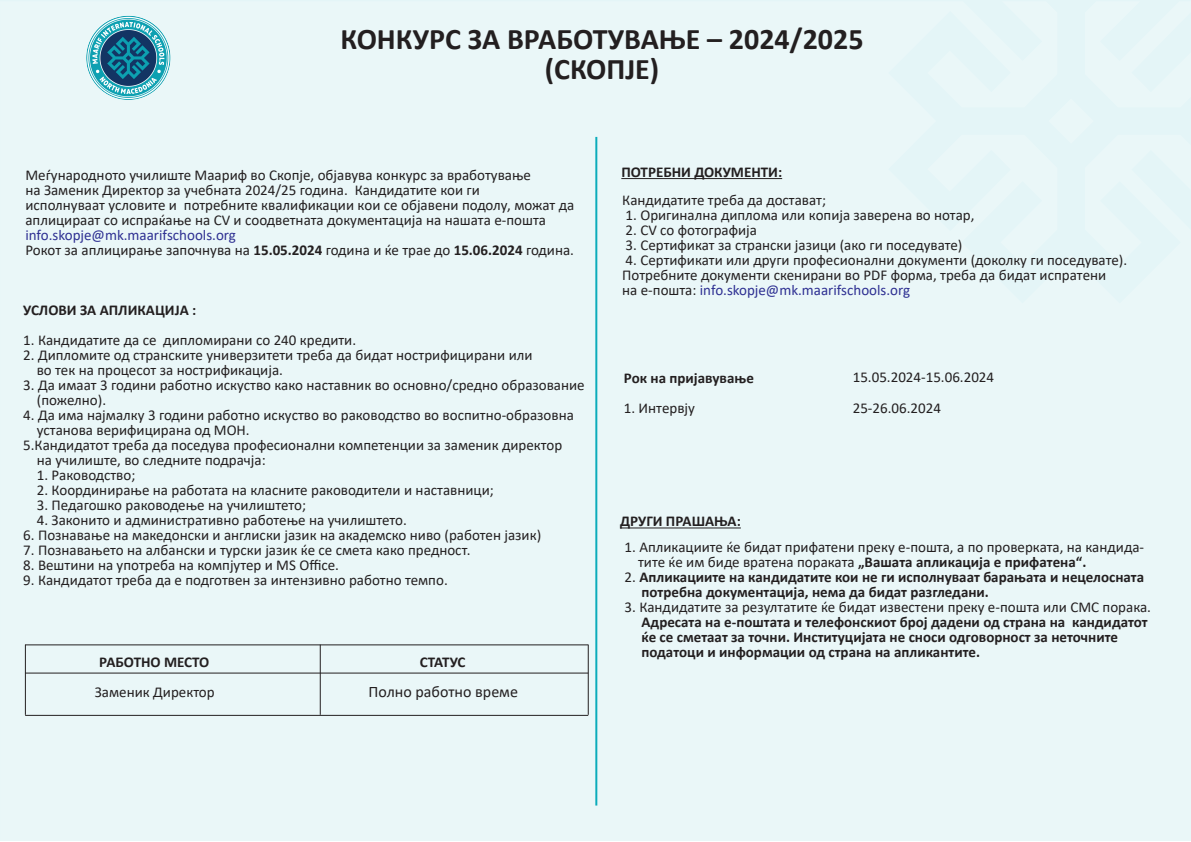
<style>
.page{position:relative;width:1191px;height:842px;background:#fff}
.page>*{position:absolute;margin:0;border:0;box-sizing:border-box;transform-origin:0 0}
.t1{font:700 30px/30px "Calibri";color:#231f20;text-align:center}
.t2{font:16px "Calibri";color:#231f20}
.t3{font:15px/15px "Calibri";color:#231f20}
.t4{font:700 15px/15px "Calibri";color:#231f20}
.s1{color:#2e3092}
.s2{font-weight:700}
.s3{font-weight:400}
</style>
<div class="page">
<div style="left:0;top:1px;width:1191px;height:840px;background:#eaf7f8"></div>
<img style="left:86px;top:16px;width:85px;height:84px;border-radius:42px">
<hr style="left:595px;top:137px;width:2px;height:668px;background:#0cacbb">
<hr style="left:621px;top:178px;width:161px;height:1px;background:#231f20">
<hr style="left:620px;top:527px;width:121px;height:1px;background:#231f20">
<hr style="left:25px;top:645px;width:1px;height:70px;background:#231f20">
<hr style="left:320px;top:645px;width:1px;height:70px;background:#231f20">
<hr style="left:588px;top:645px;width:1px;height:70px;background:#231f20">
<hr style="left:25px;top:715px;width:563px;height:1px;background:#231f20">
<hr style="left:25px;top:673px;width:563px;height:1px;background:#231f20">
<hr style="left:25px;top:645px;width:563px;height:1px;background:#231f20">
<h1 class="t1" style="left:340px;top:23px;width:524px">КОНКУРС ЗА ВРАБОТУВАЊЕ – 2024/2025 (СКОПЈЕ)</h1>
<p class="t3" style="left:25px;top:167px;width:550px">Меѓународното училиште Маариф во Скопје, објавува конкурс за вработување<br>на Заменик Директор за учебната 2024/25 година. Кандидатите кои ги<br>исполнуваат условите и потребните квалификации кoи се објавени подолу, можат да аплицираат со испраќање на CV и соодветната документација на нашата е-пошта</p>
<p class="t3" style="left:25px;top:227px;width:550px"><span class="s1">info.skopje@mk.maarifschools.org<br></span>Рокот за аплицирање започнува на <span class="s2">15.05.2024</span> година и ќе трае до <span class="s2">15.06.2024</span> година.</p>
<p class="t4" style="left:23px;top:303px;width:175px">УСЛОВИ ЗА АПЛИКАЦИЈА :</p>
<p class="t3" style="left:23px;top:332px;width:334px">1. Кандидатите да се дипломирани со 240 кредити.</p>
<p class="t3" style="left:37px;top:347px;width:497px;text-indent:-14px">2. Дипломите од странските универзитети треба да бидат нострифицирани или во тек на процесот за нострификација.</p>
<p class="t3" style="left:37px;top:377px;width:549px;text-indent:-14px">3. Да имаат 3 години работно искуство како наставник во основно/средно образование (пожелно).</p>
<p class="t3" style="left:23px;top:407px;width:552px">4. Да има најмалку 3 години работно искуство во раководство во воспитно-образовна</p>
<p class="t3" style="left:37px;top:422px;width:214px">установа верифицирана од МОН.</p>
<p class="t3" style="left:23px;top:437px;width:540px">5.Кандидатот треба да поседува професионални компетенции за заменик директор</p>
<p class="t3" style="left:37px;top:452px;width:230px">на училиште, во следните подрачја:</p>
<p class="t3" style="left:37px;top:467px;width:100px">1. Pаководство;</p>
<p class="t3" style="left:37px;top:482px;width:458px">2. Координирање на работата на класните раководители и наставници;</p>
<p class="t3" style="left:37px;top:497px;width:271px">3. Педагошко раководење на училиштето;</p>
<p class="t3" style="left:37px;top:512px;width:371px">4. Законито и административно работење на училиштето.</p>
<p class="t3" style="left:23px;top:527px;width:519px">6. Познавање на македонски и англиски јазик на aкадемско ниво (работен јазик)</p>
<p class="t3" style="left:23px;top:542px;width:449px">7. Познавањето на албански и турски јазик ќе се смета како предност.</p>
<p class="t3" style="left:23px;top:557px;width:317px">8. Вештини на употреба на компјутер и MS Office.</p>
<p class="t3" style="left:23px;top:572px;width:426px">9. Кандидатот треба да е подготвен за интензивно работно темпо.</p>
<p class="t4" style="left:99px;top:654px;width:112px">РАБОТНО МЕСТО</p>
<p class="t4" style="left:420px;top:654px;width:47px">СТАТУС</p>
<p class="t3" style="left:95px;top:684px;width:121px">Заменик Директор</p>
<p class="t2" style="left:369px;top:680px;width:151px">Полно работно време</p>
<p class="t4" style="left:621px;top:164px;width:162px">ПОТРЕБНИ ДОКУМЕНТИ:</p>
<p class="t3" style="left:622px;top:192px;width:205px">Кандидатите треба да достават;</p>
<p class="t3" style="left:625px;top:207px;width:350px">1. Оригинална диплома или копија заверена во нотар,</p>
<p class="t3" style="left:625px;top:222px;width:133px">2. CV со фотографија</p>
<p class="t3" style="left:625px;top:237px;width:338px">3. Сертификат за странски јазици (ако ги поседувате)</p>
<p class="t3" style="left:622px;top:252px;width:506px">4. Сертификати или други професионални документи (доколку ги поседувате).<br>Потребните документи скенирани во PDF форма, треба да бидат испратени<br>на е-пошта: <span class="s1">info.skopje@mk.maarifschools.org</span></p>
<p class="t4" style="left:624px;top:371px;width:132px">Рок на пријавување</p>
<p class="t3" style="left:624px;top:400px;width:73px">1. Интервју</p>
<p class="t3" style="left:852px;top:362px;width:143px;line-height:30.8px">15.05.2024-15.06.2024<br>25-26.06.2024</p>
<p class="t4" style="left:620px;top:514px;width:122px">ДРУГИ ПРАШАЊА:</p>
<p class="t3" style="left:638px;top:539px;width:507px;text-indent:-14px">1. Апликациите ќе бидат прифатени преку е-пошта, а по проверката, на кандида&shy;тите ќе им биде вратена пораката <span class="s2">„Вашата апликација е прифатена“.</span></p>
<p class="t4" style="left:641px;top:569px;width:504px;text-indent:-17px"><span class="s3">2.</span> Апликациите на кандидатите кои не ги исполнуваат барањата и нецелосната потребна документација, нема да бидат разгледани.</p>
<p class="t3" style="left:624px;top:599px;width:528px">3. Кандидатите за резултатите ќе бидат известени преку е-пошта или СМС порака.</p>
<p class="t4" style="left:641px;top:614px;width:507px">Адресата на е-поштата и телефонскиот број дадени од страна на кандидатот ќе се сметаат за точни. Институцијата не сноси одговорност за неточните податоци и информации од страна на апликантите.</p>
</div>
